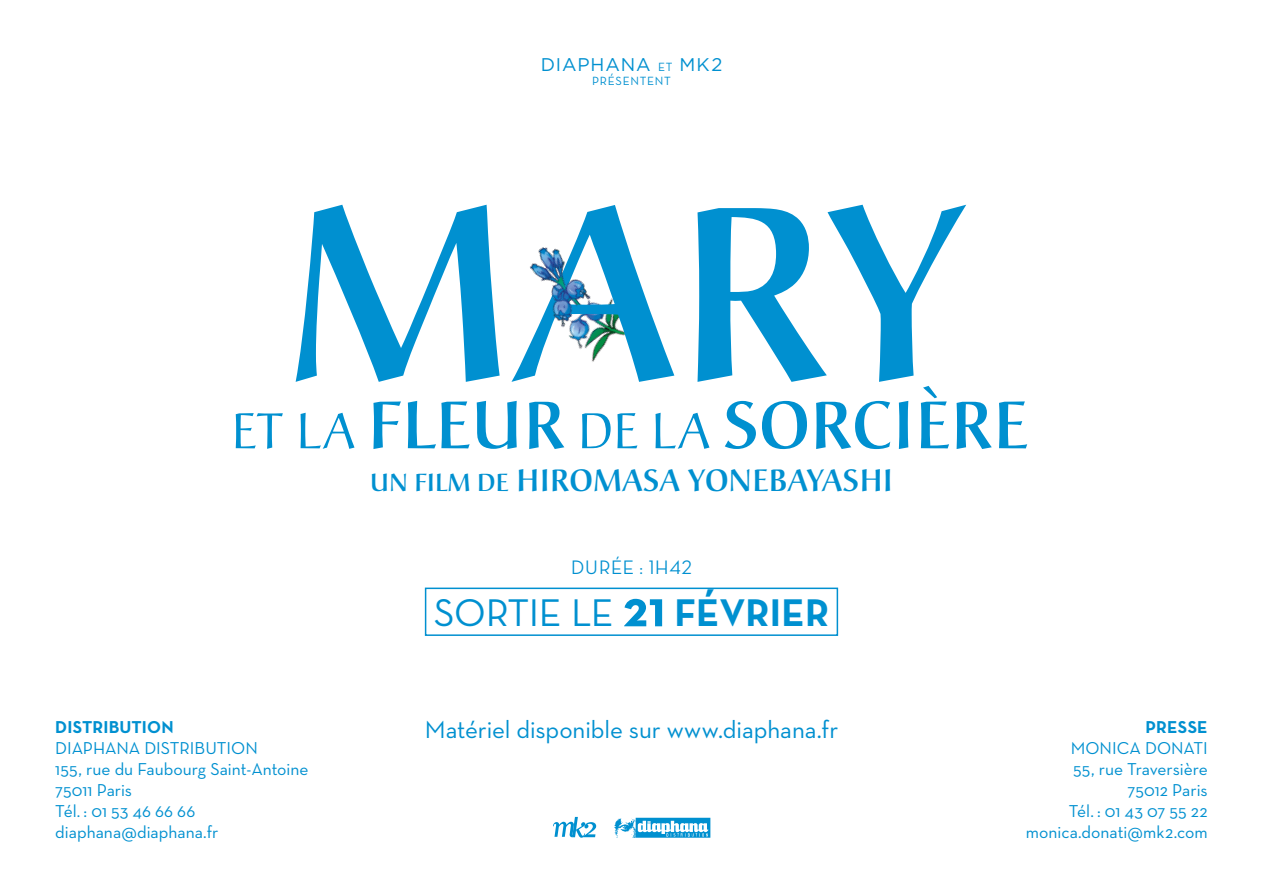
<style>
.page{position:relative;width:1263px;height:893px;background:#fff}
.page>*{position:absolute;margin:0;border:0;box-sizing:border-box;transform-origin:0 0}
.t1{font:39.3px "Neutra Text";letter-spacing:-.015em;color:#0090d0}
.t2{font:500 30.45px "Christiana";letter-spacing:.01em;color:#0090d0}
.t3{font:25.05px "Neutra Text";letter-spacing:-.005em;color:#0090d0}
.t4{font:500 19.8px "Neutra Disp";letter-spacing:.04em;color:#0090d0}
.t5{font:18.3px "Gotham";letter-spacing:.05em;color:#0090d0}
.t6{font:17.55px/21px "Neutra Text";color:#0090d0}
.t7{font:700 17.55px "Neutra Text";letter-spacing:.01em;color:#0090d0}
.t8{font:12.15px "Neutra Text";letter-spacing:.06em;color:#0090d0}
.s1{font-family:"Neutra Text";font-size:12.15px}
.s2{font-size:24.3px}
.s3{font-weight:700;font-size:51.75px}
.s4{font-weight:700}
</style>
<div class="page">
<div style="left:425px;top:588px;width:413px;height:48px;border:2px solid #0090d0"></div>
<svg style="left:296px;top:205px;width:670px;height:177px"></svg>
<svg style="left:236px;top:386px;width:791px;height:63px"></svg>
<img style="left:499px;top:213px;width:113px;height:167px">
<svg style="left:553px;top:817px;width:44px;height:21px"></svg>
<svg style="left:614px;top:818px;width:96px;height:20px"></svg>
<p class="t5" style="left:541px;top:54px;width:183px">DIAPHANA <span class="s1">ET</span> MK2</p>
<p class="t8" style="left:592px;top:74px;width:80px">PRÉSENTENT</p>
<p class="t7" style="left:55px;top:716px;width:120px">DISTRIBUTION</p>
<p class="t6" style="left:55px;top:737px;width:255px">DIAPHANA DISTRIBUTION<br>155, rue du Faubourg Saint-Antoine<br>75011 Paris<br>Tél. : 01 53 46 66 66 diaphana@diaphana.fr</p>
<h2 class="t2" style="left:370px;top:461px;width:524px"><span class="s2">UN FILM DE</span> HIROMASA YONEBAYASHI</h2>
<p class="t4" style="left:571px;top:556px;width:122px">DURÉE : 1H42</p>
<h1 class="t1" style="left:434px;top:589px;width:397px">SORTIE LE <span class="s3">21</span> <span class="s4">FÉVRIER</span></h1>
<h3 class="t3" style="left:425px;top:714px;width:415px">Matériel disponible sur www.diaphana.fr</h3>
<p class="t7" style="left:1145px;top:716px;width:64px">PRESSE</p>
<p class="t6" style="left:1026px;top:737px;width:183px;text-align:right">MONICA DONATI<br>55, rue Traversière<br>75012 Paris<br>Tél. : 01 43 07 55 22 monica.donati@mk2.com</p>
</div>
